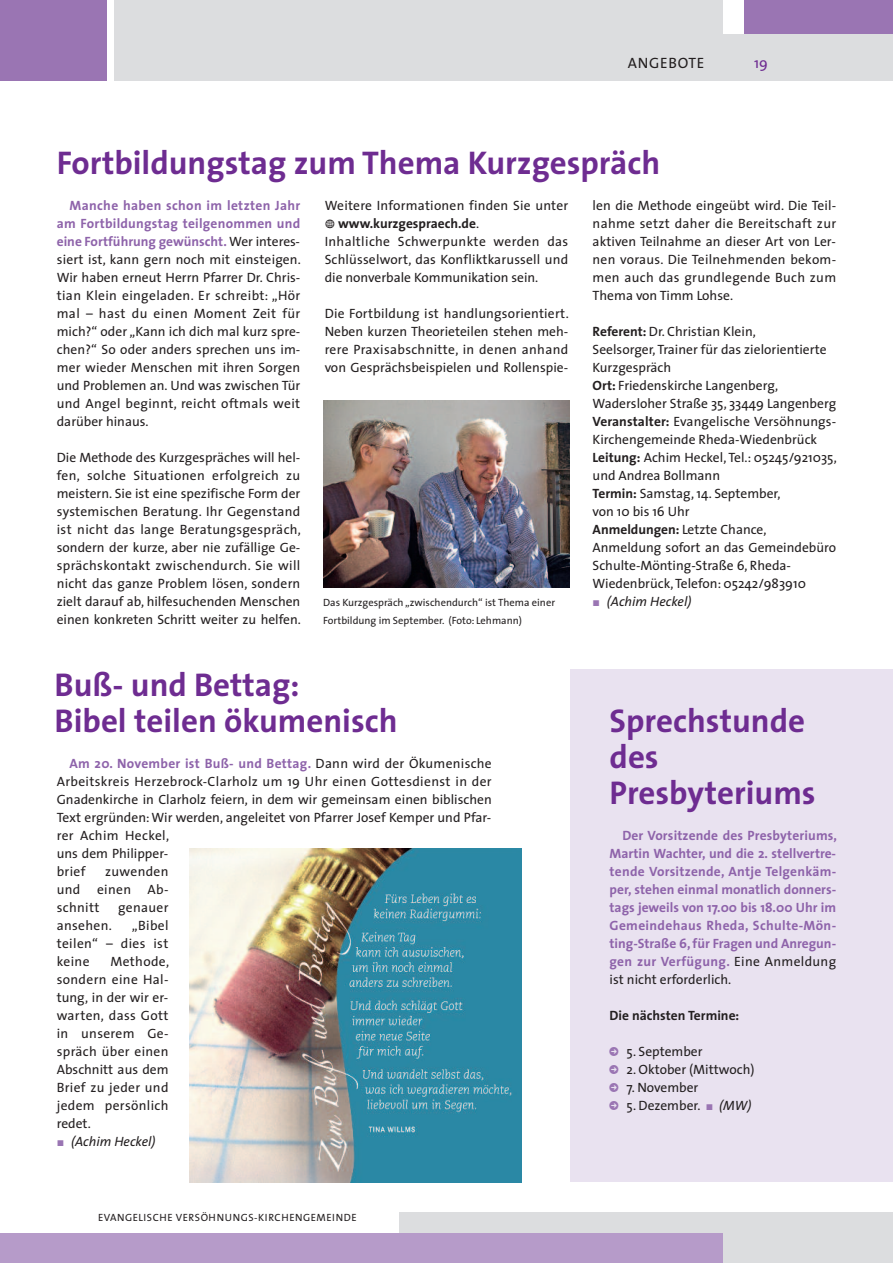
<style>
.page{position:relative;width:893px;height:1263px;background:#fff}
.page>*{position:absolute;margin:0;border:0;box-sizing:border-box;transform-origin:0 0}
.t1{font:700 33px/36px "The Sans";color:#6e2c91}
.t2{font:15px "The Sans";letter-spacing:.05em;color:#231f20}
.t3{font:15px "The Sans";color:#6e2c91}
.t4{font:13.5px/18px "The Sans";color:#231f20;text-align:justify}
.t5{font:700 13.5px/18px "The Sans";color:#8e63aa;text-align:justify}
.t6{font:italic 13.5px "The Sans";color:#231f20}
.t7{font:700 13.5px "The Sans";color:#231f20}
.t8{font:13.5px "The Sans";letter-spacing:.025em;color:#231f20}
.t9{font:10.5px/18px "The Sans";color:#231f20}
.t10{font:10.5px "The Sans";letter-spacing:.05em;color:#231f20}
.s1{font-weight:700;color:#8e63aa}
.s2{font-family:"Modern Pictograms"}
.s3{font-weight:700}
.s4{font-family:"European Pi Three";font-style:normal;color:#9a75b3}
.s5{font-weight:400;color:#231f20}
.s6{font-family:"European Pi Three";color:#9a75b3}
.s7{font-style:italic}
</style>
<div class="page">
<div style="left:570px;top:670px;width:323px;height:512px;background:#e9e2f0"></div>
<div style="left:400px;top:1212px;width:493px;height:51px;background:#dcdddf"></div>
<div style="left:0;top:1233px;width:723px;height:30px;background:#b69bc9"></div>
<div style="left:723px;top:34px;width:170px;height:47px;background:#dcdddf"></div>
<div style="left:115px;top:0;width:608px;height:81px;background:#dcdddf"></div>
<div style="left:744px;top:0;width:149px;height:34px;background:#9a75b3"></div>
<div style="left:0;top:0;width:106px;height:81px;background:#9a75b3"></div>
<img style="left:323px;top:400px;width:247px;height:188px">
<img style="left:190px;top:848px;width:332px;height:334px">
<p class="t2" style="left:628px;top:57px;width:78px">ANGEBOTE</p>
<p class="t3" style="left:754px;top:57px;width:15px">19</p>
<h1 class="t1" style="left:57px;top:148px;width:605px">Fortbildungstag zum Thema Kurzgespräch</h1>
<p class="t4" style="left:57px;top:198px;width:246px;text-indent:13px"><span class="s1">Manche haben schon im letzten Jahr am Fortbildungstag teilgenommen und eine Fortführung gewünscht.</span> Wer interes&shy;siert ist, kann gern noch mit einsteigen.<br>Wir haben erneut Herrn Pfarrer Dr. Chris&shy;tian Klein eingeladen. Er schreibt: „Hör mal – hast du einen Moment Zeit für mich?“ oder „Kann ich dich mal kurz spre&shy;chen?“ So oder anders sprechen uns im&shy;mer wieder Menschen mit ihren Sorgen und Problemen an. Und was zwischen Tür und Angel beginnt, reicht oftmals weit darüber hinaus.</p>
<p class="t4" style="left:57px;top:450px;width:246px">Die Methode des Kurzgespräches will hel&shy;fen, solche Situationen erfolgreich zu meistern. Sie ist eine spezifische Form der systemischen Beratung. Ihr Gegenstand ist nicht das lange Beratungsgespräch, sondern der kurze, aber nie zufällige Ge&shy;sprächskontakt zwischendurch. Sie will nicht das ganze Problem lösen, sondern zielt darauf ab, hilfesuchenden Menschen einen konkreten Schritt weiter zu helfen.</p>
<p class="t4" style="left:325px;top:198px;width:245px;text-align:left">Weitere Informationen finden Sie unter <span class="s2">w</span> <span class="s3">www.kurzgespraech.de</span>.<br>Inhaltliche Schwerpunkte werden das Schlüsselwort, das Konfliktkarussell und die nonverbale Kommunikation sein.</p>
<p class="t4" style="left:325px;top:306px;width:246px">Die Fortbildung ist handlungsorientiert.<br>Neben kurzen Theorieteilen stehen meh&shy;rere Praxisabschnitte, in denen anhand von Gesprächsbeispielen und Rollenspie-</p>
<p class="t9" style="left:323px;top:595px;width:233px">Das Kurzgespräch „zwischendurch“ ist Thema einer<br>Fortbildung im September. (Foto: Lehmann)</p>
<h1 class="t1" style="left:55px;top:670px;width:345px">Buß- und Bettag:<br>Bibel teilen ökumenisch</h1>
<p class="t4" style="left:57px;top:756px;width:436px;text-align:left;text-indent:13px"><span class="s1">Am 20. November ist Buß- und Bettag.</span> Dann wird der Ökumenische Arbeitskreis Herzebrock-Clarholz um 19 Uhr einen Gottesdienst in der Gnadenkirche in Clarholz feiern, in dem wir gemeinsam einen biblischen Text ergründen:Wir werden, angeleitet von Pfarrer Josef Kemper und Pfar&shy;rer Achim Heckel,<br>uns dem Philipper-<br>brief</p>
<p class="t4" style="left:57px;top:864px;width:113px;text-indent:48px">zuwenden und einen Ab&shy;schnitt</p>
<p class="t8" style="left:118px;top:902px;width:52px">genauer</p>
<p class="t4" style="left:57px;top:918px;width:113px;text-indent:75px">„Bibel teilen“ – dies ist keine</p>
<p class="t8" style="left:57px;top:920px;width:57px">ansehen.</p>
<p class="t4" style="left:57px;top:954px;width:114px;text-indent:54px">Methode, sondern eine Hal&shy;tung, in der wir er&shy;warten, dass Gott in unserem Ge&shy;spräch über einen Abschnitt aus dem Brief zu jeder und jedem persönlich redet.</p>
<p class="t6" style="left:57px;top:1136px;width:100px"><span class="s4">-</span> (Achim Heckel)</p>
<p class="t4" style="left:593px;top:198px;width:245px">len die Methode eingeübt wird. Die Teil&shy;nahme setzt daher die Bereitschaft zur aktiven Teilnahme an dieser Art von Ler&shy;nen voraus. Die Teilnehmenden bekom&shy;men auch das grundlegende Buch zum Thema von Timm Lohse.</p>
<p class="t4" style="left:593px;top:324px;width:246px;text-align:left"><span class="s3">Referent:</span> Dr. Christian Klein,<br>Seelsorger, Trainer für das zielorientierte Kurzgespräch<br><span class="s3">Ort:</span> Friedenskirche Langenberg, Wadersloher Straße 35, 33449 Langenberg <span class="s3">Veranstalter:</span> Evangelische Versöhnungs-Kirchengemeinde Rheda-Wiedenbrück <span class="s3">Leitung:</span> Achim Heckel, Tel.: 05245/921035, und Andrea Bollmann<br><span class="s3">Termin:</span> Samstag, 14. September,<br>von 10 bis 16 Uhr<br><span class="s3">Anmeldungen:</span> Letzte Chance, Anmeldung sofort an das Gemeindebüro Schulte-Mönting-Straße 6, Rheda-Wiedenbrück, Telefon: 05242/983910</p>
<p class="t6" style="left:593px;top:596px;width:100px"><span class="s4">-</span> (Achim Heckel)</p>
<h1 class="t1" style="left:610px;top:706px;width:208px">Sprechstunde des<br>Presbyteriums</h1>
<p class="t5" style="left:610px;top:828px;width:229px;text-indent:13px">Der Vorsitzende des Presbyteriums, Martin Wachter, und die 2. stellvertre&shy;tende Vorsitzende, Antje Telgenkäm&shy;per, stehen einmal monatlich donners&shy;tags jeweils von 17.00 bis 18.00 Uhr im Gemeindehaus Rheda, Schulte-Mön&shy;ting-Straße 6, für Fragen und Anregun&shy;gen zur Verfügung. <span class="s5">Eine Anmeldung ist nicht erforderlich.</span></p>
<p class="t7" style="left:610px;top:1010px;width:131px">Die nächsten Termine:</p>
<p class="t4" style="left:627px;top:1044px;width:78px">5. September</p>
<p class="t4" style="left:627px;top:1062px;width:129px">2. Oktober (Mittwoch)</p>
<p class="t4" style="left:627px;top:1080px;width:73px">7. November</p>
<p class="t4" style="left:627px;top:1098px;width:126px">5. Dezember. <span class="s6">-</span> <span class="s7">(MW)</span></p>
<p class="t10" style="left:98px;top:1214px;width:260px">EVANGELISCHE VERSÖHNUNGS-KIRCHENGEMEINDE</p>
</div>
